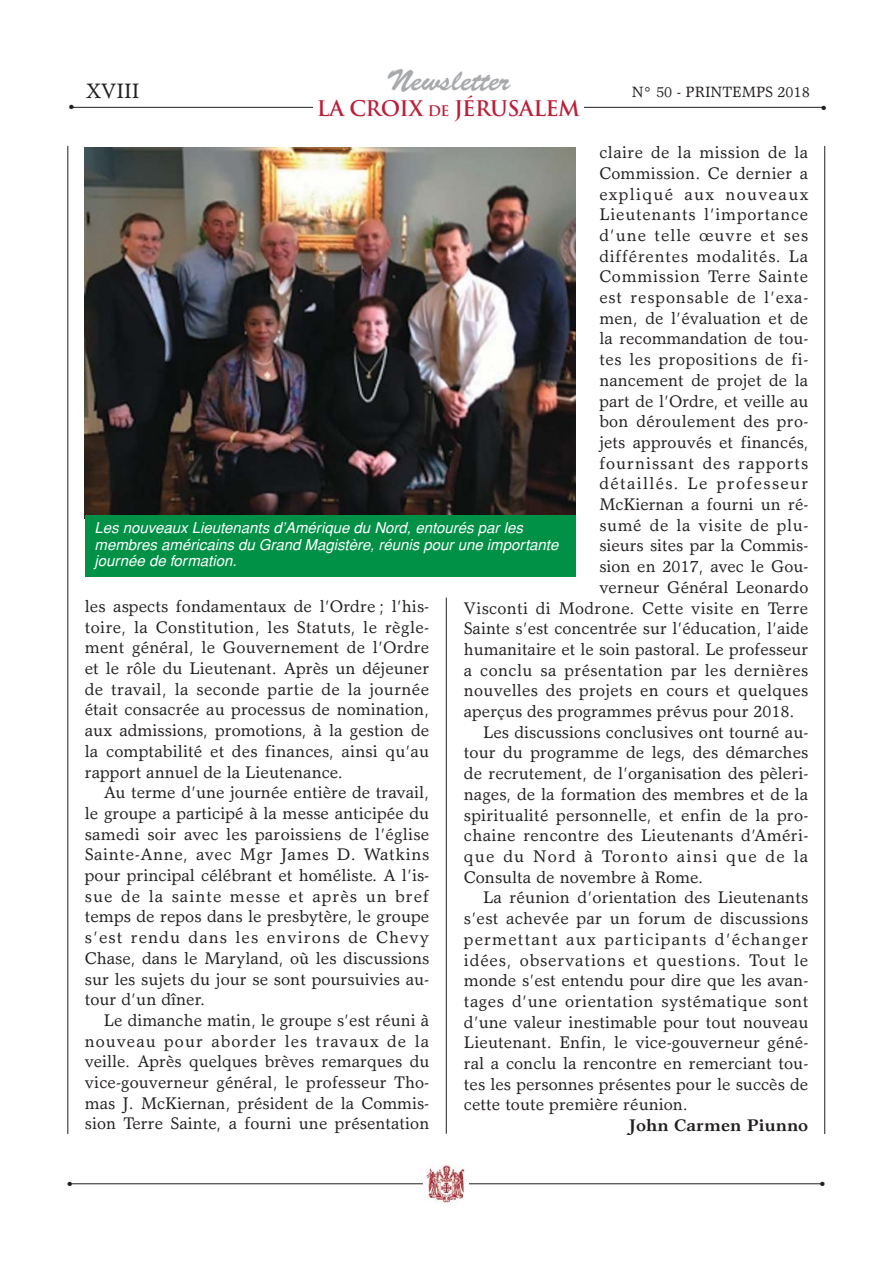
<style>
.page{position:relative;width:893px;height:1263px;background:#fff}
.page>*{position:absolute;margin:0;border:0;box-sizing:border-box;transform-origin:0 0}
.t1{font:30px "Brush Script";color:#a7a9ac}
.t2{font:700 21px "Trajan";letter-spacing:-.025em;color:#bc1f39}
.t3{font:21px "Garth Graphic";color:#231f20}
.t4{font:16.95px/20.7px "Garth Graphic";letter-spacing:.005em;color:#231f20;text-align:justify}
.t5{font:16.95px "Garth Graphic";letter-spacing:.03em;color:#231f20}
.t6{font:16.95px "Garth Graphic";letter-spacing:.045em;color:#231f20}
.t7{font:16.95px "Garth Graphic";letter-spacing:.05em;color:#231f20}
.t8{font:16.95px "Garth Graphic";letter-spacing:.08em;color:#231f20}
.t9{font:16.95px "Garth Graphic";letter-spacing:.025em;color:#231f20}
.t10{font:16.95px "Garth Graphic";letter-spacing:.065em;color:#231f20}
.t11{font:16.95px "Garth Graphic";letter-spacing:.07em;color:#231f20}
.t12{font:16.95px "Garth Graphic";letter-spacing:.06em;color:#231f20}
.t13{font:16.95px "Garth Graphic";letter-spacing:.055em;color:#231f20}
.t14{font:16.95px "Garth Graphic";letter-spacing:.04em;color:#231f20}
.t15{font:700 16.95px "Garth Graphic";color:#231f20}
.t16{font:italic 15px/16.5px "Helvetica";color:#fff}
.t17{font:15px "Garth Graphic";color:#231f20}
.t18{font:6px "Zapf Dingbats";color:#231f20}
.s1{font-size:14.25px}
</style>
<div class="page">
<hr style="left:68px;top:146px;width:1px;height:988px;background:#231f20">
<hr style="left:824px;top:146px;width:1px;height:988px;background:#231f20">
<hr style="left:446px;top:598px;width:1px;height:536px;background:#231f20">
<hr style="left:69px;top:1183px;width:754px;height:1px;background:#231f20">
<div style="left:423px;top:1164px;width:45px;height:41px;background:#fff"></div>
<img style="left:426px;top:1164px;width:39px;height:39px">
<img style="left:85px;top:147px;width:490px;height:368px">
<div style="left:85px;top:515px;width:490px;height:62px;background:#009147"></div>
<hr style="left:71px;top:107px;width:754px;height:1px;background:#231f20">
<div style="left:313px;top:100px;width:271px;height:24px;background:#fff"></div>
<h1 class="t1" style="left:386px;top:72px;width:125px">Newsletter</h1>
<p class="t3" style="left:86px;top:82px;width:56px">XVIII</p>
<p class="t17" style="left:632px;top:86px;width:179px">N° 50 - PRINTEMPS 2018</p>
<p class="t2" style="left:317px;top:96px;width:265px">LA CROIX <span class="s1">DE</span> JÉRUSALEM</p>
<p class="t18" style="left:69px;top:104px;width:6px">●</p>
<p class="t18" style="left:821px;top:105px;width:6px">●</p>
<p class="t5" style="left:599px;top:146px;width:210px">claire de la mission de la</p>
<p class="t4" style="left:599px;top:164px;width:210px">Commission. Ce dernier a</p>
<p class="t8" style="left:599px;top:187px;width:210px">expliqué aux nouveaux</p>
<p class="t6" style="left:599px;top:208px;width:210px">Lieutenants l’importance</p>
<p class="t13" style="left:599px;top:229px;width:210px">d’une telle œuvre et ses</p>
<p class="t6" style="left:599px;top:249px;width:210px">différentes modalités. La</p>
<p class="t6" style="left:599px;top:270px;width:210px">Commission Terre Sainte</p>
<p class="t7" style="left:599px;top:291px;width:210px">est responsable de l’exa-</p>
<p class="t4" style="left:599px;top:309px;width:210px">men, de l’évaluation et de</p>
<p class="t4" style="left:599px;top:330px;width:210px">la recommandation de tou-</p>
<p class="t5" style="left:599px;top:353px;width:210px">tes les propositions de fi-</p>
<p class="t4" style="left:599px;top:371px;width:210px">nancement de projet de la</p>
<p class="t4" style="left:599px;top:392px;width:210px">part de l’Ordre, et veille au</p>
<p class="t4" style="left:599px;top:413px;width:210px">bon déroulement des pro-</p>
<p class="t4" style="left:599px;top:433px;width:210px">jets approuvés et financés,</p>
<p class="t12" style="left:599px;top:456px;width:211px">fournissant des rapports</p>
<p class="t8" style="left:599px;top:477px;width:210px">détaillés. Le professeur</p>
<p class="t4" style="left:599px;top:496px;width:210px">McKiernan a fourni un ré-</p>
<p class="t14" style="left:599px;top:518px;width:210px">sumé de la visite de plu-</p>
<p class="t4" style="left:599px;top:537px;width:210px">sieurs sites par la Commis-</p>
<p class="t4" style="left:599px;top:558px;width:210px">sion en 2017, avec le Gou-</p>
<p class="t4" style="left:599px;top:578px;width:210px">verneur Général Leonardo</p>
<p class="t4" style="left:464px;top:599px;width:346px">Visconti di Modrone. Cette visite en Terre</p>
<p class="t4" style="left:464px;top:620px;width:346px">Sainte s’est concentrée sur l’éducation, l’aide</p>
<p class="t4" style="left:464px;top:640px;width:346px">humanitaire et le soin pastoral. Le professeur</p>
<p class="t9" style="left:464px;top:663px;width:346px">a conclu sa présentation par les dernières</p>
<p class="t4" style="left:464px;top:682px;width:346px">nouvelles des projets en cours et quelques</p>
<p class="t4" style="left:464px;top:703px;width:332px">aperçus des programmes prévus pour 2018.</p>
<p class="t4" style="left:483px;top:723px;width:327px">Les discussions conclusives ont tourné au-</p>
<p class="t4" style="left:464px;top:744px;width:346px">tour du programme de legs, des démarches</p>
<p class="t4" style="left:464px;top:765px;width:346px">de recrutement, de l’organisation des pèleri-</p>
<p class="t4" style="left:464px;top:785px;width:346px">nages, de la formation des membres et de la</p>
<p class="t4" style="left:464px;top:806px;width:346px">spiritualité personnelle, et enfin de la pro-</p>
<p class="t4" style="left:464px;top:827px;width:346px">chaine rencontre des Lieutenants d’Améri-</p>
<p class="t11" style="left:464px;top:850px;width:346px">que du Nord à Toronto ainsi que de la</p>
<p class="t4" style="left:464px;top:868px;width:241px">Consulta de novembre à Rome.</p>
<p class="t4" style="left:483px;top:889px;width:327px">La réunion d’orientation des Lieutenants</p>
<p class="t4" style="left:464px;top:910px;width:346px">s’est achevée par un forum de discussions</p>
<p class="t10" style="left:464px;top:932px;width:346px">permettant aux participants d’échanger</p>
<p class="t7" style="left:464px;top:953px;width:346px">idées, observations et questions. Tout le</p>
<p class="t4" style="left:464px;top:972px;width:346px">monde s’est entendu pour dire que les avan-</p>
<p class="t5" style="left:464px;top:995px;width:346px">tages d’une orientation systématique sont</p>
<p class="t4" style="left:464px;top:1013px;width:346px">d’une valeur inestimable pour tout nouveau</p>
<p class="t4" style="left:464px;top:1034px;width:346px">Lieutenant. Enfin, le vice-gouverneur géné-</p>
<p class="t4" style="left:464px;top:1055px;width:346px">ral a conclu la rencontre en remerciant tou-</p>
<p class="t4" style="left:464px;top:1075px;width:346px">tes les personnes présentes pour le succès de</p>
<p class="t4" style="left:464px;top:1096px;width:226px">cette toute première réunion.</p>
<p class="t15" style="left:629px;top:1119px;width:181px">John Carmen Piunno</p>
<p class="t16" style="left:95px;top:521px;width:468px">Les nouveaux Lieutenants d’Amérique du Nord, entourés par les membres américains du Grand Magistère, réunis pour une importante journée de formation.</p>
<p class="t4" style="left:85px;top:597px;width:346px">les aspects fondamentaux de l’Ordre ; l’his&shy;toire, la Constitution, les Statuts, le règle&shy;ment général, le Gouvernement de l’Ordre et le rôle du Lieutenant. Après un déjeuner de travail, la seconde partie de la journée était consacrée au processus de nomination, aux admissions, promotions, à la gestion de la comptabilité et des finances, ainsi qu’au rapport annuel de la Lieutenance.</p>
<p class="t4" style="left:85px;top:784px;width:346px;text-indent:19px">Au terme d’une journée entière de travail, le groupe a participé à la messe anticipée du samedi soir avec les paroissiens de l’église Sainte-Anne, avec Mgr James D. Watkins pour principal célébrant et homéliste. A l’is&shy;sue de la sainte messe et après un bref temps de repos dans le presbytère, le groupe s’est rendu dans les environs de Chevy Chase, dans le Maryland, où les discussions sur les sujets du jour se sont poursuivies au&shy;tour d’un dîner.</p>
<p class="t4" style="left:85px;top:1011px;width:346px;text-indent:19px">Le dimanche matin, le groupe s’est réuni à nouveau pour aborder les travaux de la veille. Après quelques brèves remarques du vice-gouverneur général, le professeur Tho&shy;mas J. McKiernan, président de la Commis&shy;sion Terre Sainte, a fourni une présentation</p>
<p class="t18" style="left:68px;top:1181px;width:6px">●</p>
<p class="t18" style="left:820px;top:1181px;width:6px">●</p>
</div>
